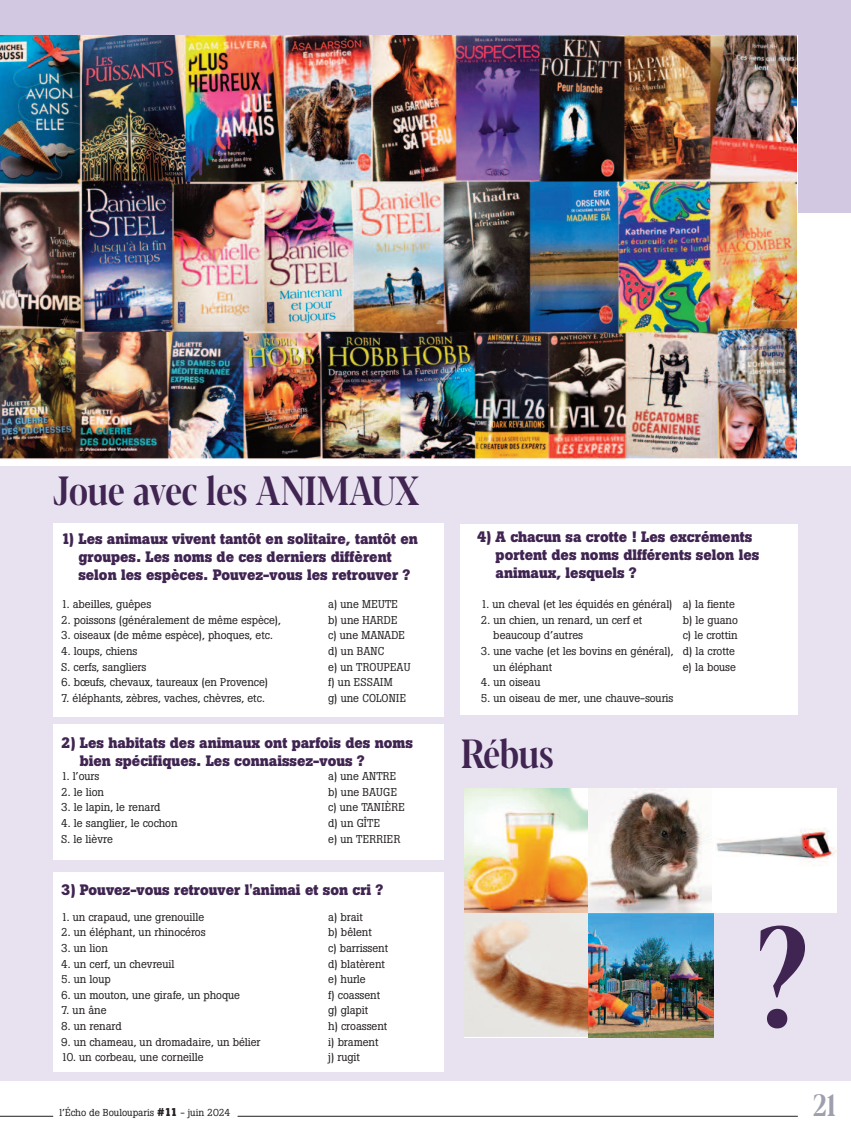
<style>
.page{position:relative;width:851px;height:1134px;background:#fff}
.page>*{position:absolute;margin:0;border:0;box-sizing:border-box;transform-origin:0 0}
.t1{font:500 138.5px "Blacker Pro Cond Dis";color:#402451}
.t2{font:500 39.62px "Blacker Pro Cond Dis";letter-spacing:-.015em;color:#402451}
.t3{font:500 30px "Blacker Pro Cond Dis";color:#9d9fad}
.t4{font:700 15px/18px "Boton";color:#402451}
.t5{font:11.25px/15.6px "Boton";letter-spacing:-.005em;color:#231f20}
.t6{font:11.25px/15.6px "Boton";letter-spacing:.015em;color:#231f20}
.t7{font:10px "Boton";color:#231f20}
.s1{font-weight:700;font-size:11.25px}
</style>
<div class="page">
<div style="left:0;top:467px;width:850px;height:614px;background:#e8e2f0"></div>
<div style="left:53px;top:523px;width:390px;height:193px;background:#fff"></div>
<div style="left:0;top:0;width:850px;height:213px;background:#d3c8e2"></div>
<hr style="left:0;top:1116px;width:53px;height:1px;background:#231f20">
<hr style="left:237px;top:1116px;width:560px;height:1px;background:#231f20">
<img style="left:0;top:35px;width:796px;height:425px">
<div style="left:53px;top:724px;width:390px;height:135px;background:#fff"></div>
<div style="left:460px;top:524px;width:337px;height:191px;background:#fff"></div>
<div style="left:53px;top:872px;width:390px;height:199px;background:#fff"></div>
<img style="left:464px;top:789px;width:125px;height:248px">
<svg style="left:464px;top:913px;width:124px;height:124px;fill:#e6e4e0"></svg>
<img style="left:589px;top:913px;width:124px;height:124px">
<img style="left:589px;top:789px;width:123px;height:124px">
<div style="left:712px;top:789px;width:124px;height:124px;background:#fff"></div>
<img style="left:716px;top:828px;width:120px;height:37px">
<h2 class="t2" style="left:53px;top:468px;width:368px">Joue avec les ANIMAUX</h2>
<h3 class="t4" style="left:78px;top:532px;width:341px;text-indent:-17px">1) Les animaux vivent tantôt en solitaire, tantôt en groupes. Les noms de ces derniers diffèrent selon les espèces. Pouvez-vous les retrouver ?</h3>
<p class="t5" style="left:61px;top:597px;width:91px">1. abeilles, guêpes</p>
<p class="t5" style="left:61px;top:613px;width:221px">2. poissons (généralement de même espèce),</p>
<p class="t5" style="left:61px;top:629px;width:213px">3. oiseaux (de même espèce), phoques, etc.</p>
<p class="t5" style="left:61px;top:644px;width:87px">4. loups, chiens<br>S. cerfs, sangliers</p>
<p class="t5" style="left:61px;top:676px;width:208px">6. bœufs, chevaux, taureaux (en Provence)</p>
<p class="t5" style="left:61px;top:691px;width:205px">7. éléphants, zèbres, vaches, chèvres, etc.</p>
<p class="t5" style="left:328px;top:597px;width:84px">a) une MEUTE<br>b) une HARDE<br>c) une MANADE d) un BANC<br>e) un TROUPEAU f) un ESSAIM<br>g) une COLONIE</p>
<h3 class="t4" style="left:80px;top:735px;width:334px;text-indent:-18px">2) Les habitats des animaux ont parfois des noms bien spécifiques. Les connaissez-vous ?</h3>
<p class="t5" style="left:61px;top:769px;width:40px">1. l’ours</p>
<p class="t5" style="left:61px;top:785px;width:44px">2. le lion</p>
<p class="t5" style="left:61px;top:801px;width:101px">3. le lapin, le renard</p>
<p class="t5" style="left:61px;top:816px;width:118px">4. le sanglier, le cochon<br>S. le lièvre</p>
<p class="t6" style="left:328px;top:769px;width:78px">a) une ANTRE b) une BAUGE c) une TANIÈRE d) un GÎTE<br>e) un TERRIER</p>
<h3 class="t4" style="left:61px;top:882px;width:323px">3) Pouvez-vous retrouver l'animai et son cri ?</h3>
<p class="t5" style="left:61px;top:910px;width:144px">1. un crapaud, une grenouille</p>
<p class="t5" style="left:61px;top:926px;width:146px">2. un éléphant, un rhinocéros</p>
<p class="t5" style="left:61px;top:941px;width:48px">3. un lion</p>
<p class="t5" style="left:61px;top:957px;width:115px">4. un cerf, un chevreuil</p>
<p class="t5" style="left:61px;top:972px;width:51px">5. un loup</p>
<p class="t5" style="left:61px;top:988px;width:180px">6. un mouton, une girafe, un phoque</p>
<p class="t5" style="left:61px;top:1004px;width:47px">7. un âne</p>
<p class="t5" style="left:61px;top:1019px;width:62px">8. un renard</p>
<p class="t5" style="left:61px;top:1035px;width:201px">9. un chameau, un dromadaire, un bélier</p>
<p class="t5" style="left:61px;top:1051px;width:144px">10. un corbeau, une corneille</p>
<p class="t5" style="left:328px;top:910px;width:61px">a) brait<br>b) bêlent<br>c) barrissent d) blatèrent e) hurle<br>f) coassent g) glapit<br>h) croassent i) brament<br>j) rugit</p>
<p class="t7" style="left:60px;top:1109px;width:172px">l’Écho de Boulouparis <span class="s1">#11</span> - juin 2024</p>
<h3 class="t4" style="left:495px;top:529px;width:265px;text-indent:-18px">4) A chacun sa crotte ! Les excréments portent des noms dlfférents selon les animaux, lesquels ?</h3>
<p class="t5" style="left:481px;top:597px;width:193px">1. un cheval (et les équidés en général)</p>
<p class="t5" style="left:493px;top:613px;width:151px;text-indent:-12px">2. un chien, un renard, un cerf et beaucoup d’autres</p>
<p class="t5" style="left:493px;top:644px;width:182px;text-indent:-12px">3. une vache (et les bovins en général), un éléphant</p>
<p class="t5" style="left:481px;top:676px;width:61px">4. un oiseau</p>
<p class="t5" style="left:481px;top:691px;width:194px">5. un oiseau de mer, une chauve-souris</p>
<p class="t5" style="left:682px;top:597px;width:57px">a) la fiente b) le guano c) le crottin d) la crotte e) la bouse</p>
<h2 class="t2" style="left:461px;top:731px;width:94px">Rébus</h2>
<h1 class="t1" style="left:754px;top:898px;width:55px">?</h1>
<h3 class="t3" style="left:812px;top:1088px;width:24px">21</h3>
</div>
